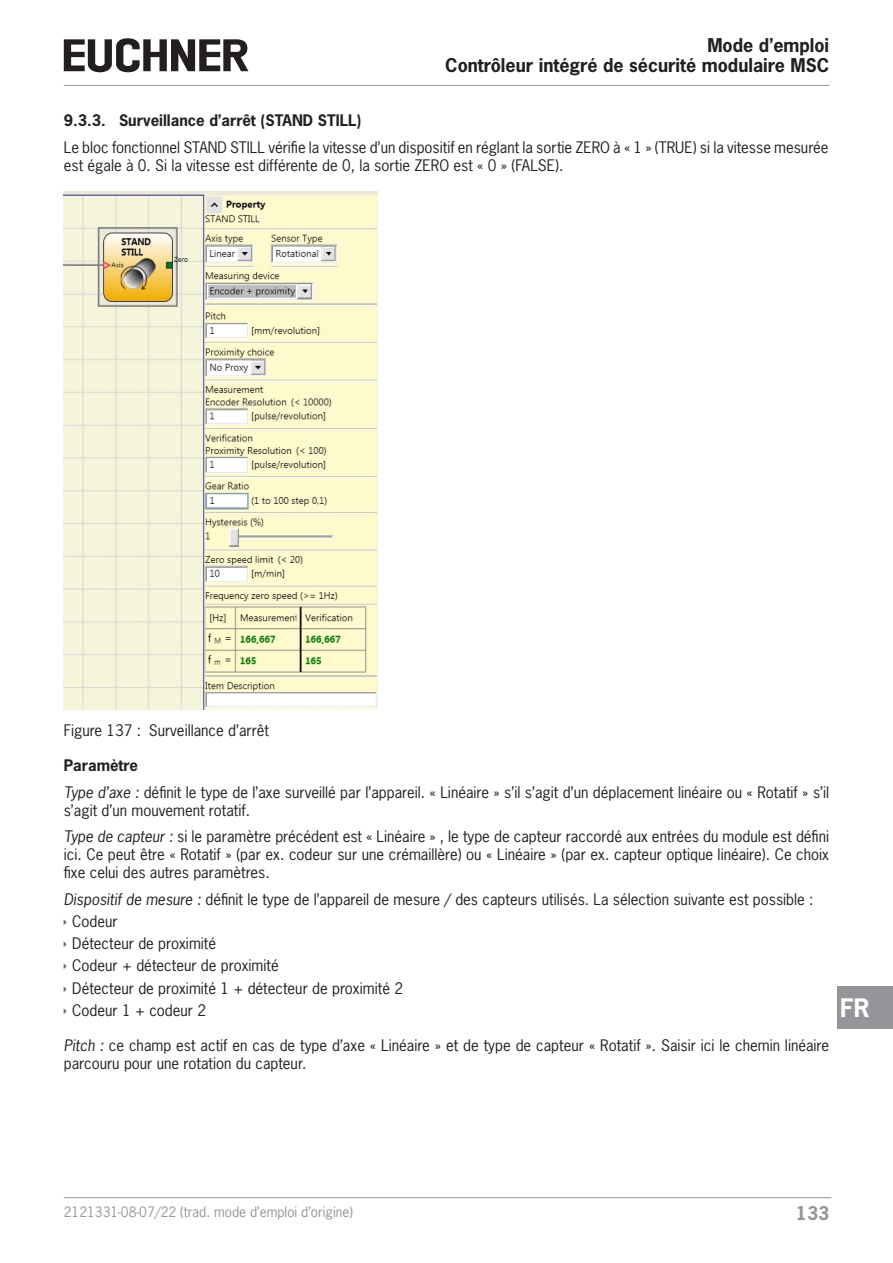
<style>
.page{position:relative;width:893px;height:1263px;background:#fff}
.page>*{position:absolute;margin:0;border:0;box-sizing:border-box;transform-origin:0 0}
.t1{font:700 24px "News Gothic Std";color:#fff}
.t2{font:700 17.85px/20.2px "News Gothic Std";color:#231f20;text-align:right}
.t3{font:700 17.85px "News Gothic Std";color:#939598}
.paragraph{font:15px/18px "News Gothic Std";color:#231f20}
.paragraph_last{font:15px/18px "News Gothic Std";color:#231f20}
.paragraph-2{font:700 15px "News Gothic Std";color:#231f20}
.t4{font:13.5px "News Gothic Std";color:#939598}
.s1{font-style:italic}
</style>
<div class="page">
<hr style="left:64px;top:85px;width:765px;height:1px;background:#939598">
<hr style="left:64px;top:1197px;width:767px;height:1px;background:#939598">
<svg style="left:64px;top:38px;width:184px;height:34px"></svg>
<div style="left:838px;top:986px;width:55px;height:43px;background:#939598"></div>
<img style="left:64px;top:191px;width:314px;height:519px">
<p class="t2" style="left:445px;top:34px;width:385px">Mode d’emploi<br>Contrôleur intégré de sécurité modulaire MSC</p>
<p class="paragraph-2" style="left:64px;top:111px;width:299px">9.3.3. Surveillance d’arrêt (STAND STILL)</p>
<p class="paragraph_last" style="left:64px;top:138px;width:766px">Le bloc fonctionnel STAND STILL vérifie la vitesse d’un dispositif en réglant la sortie ZERO à « 1 » (TRUE) si la vitesse mesurée est égale à 0. Si la vitesse est différente de 0, la sortie ZERO est « 0 » (FALSE).</p>
<p class="paragraph" style="left:64px;top:721px;width:207px">Figure 137 : Surveillance d’arrêt</p>
<p class="paragraph-2" style="left:64px;top:755px;width:76px">Paramètre</p>
<p class="paragraph" style="left:64px;top:783px;width:767px"><span class="s1">Type d’axe :</span> définit le type de l’axe surveillé par l’appareil. « Linéaire » s’il s’agit d’un déplacement linéaire ou « Rotatif » s’il s’agit d’un mouvement rotatif.</p>
<p class="paragraph" style="left:64px;top:827px;width:767px;text-align:justify"><span class="s1">Type de capteur :</span> si le paramètre précédent est « Linéaire » , le type de capteur raccordé aux entrées du module est défini ici. Ce peut être « Rotatif » (par ex. codeur sur une crémaillère) ou « Linéaire » (par ex. capteur optique linéaire). Ce choix fixe celui des autres paramètres.</p>
<p class="paragraph" style="left:64px;top:890px;width:751px"><span class="s1">Dispositif de mesure :</span> définit le type de l’appareil de mesure / des capteurs utilisés. La sélection suivante est possible :</p>
<p class="paragraph" style="left:72px;top:912px;width:47px">Codeur</p>
<p class="paragraph" style="left:72px;top:934px;width:145px">Détecteur de proximité</p>
<p class="paragraph" style="left:72px;top:957px;width:208px">Codeur + détecteur de proximité</p>
<p class="paragraph" style="left:72px;top:979px;width:332px">Détecteur de proximité 1 + détecteur de proximité 2</p>
<p class="paragraph" style="left:72px;top:1001px;width:135px">Codeur 1 + codeur 2</p>
<p class="paragraph" style="left:64px;top:1036px;width:767px"><span class="s1">Pitch :</span> ce champ est actif en cas de type d’axe « Linéaire » et de type de capteur « Rotatif ». Saisir ici le chemin linéaire parcouru pour une rotation du capteur.</p>
<h1 class="t1" style="left:840px;top:992px;width:31px">FR</h1>
<p class="t4" style="left:64px;top:1203px;width:291px">2121331-08-07/22 (trad. mode d’emploi d’origine)</p>
<p class="t3" style="left:796px;top:1201px;width:35px">133</p>
</div>
